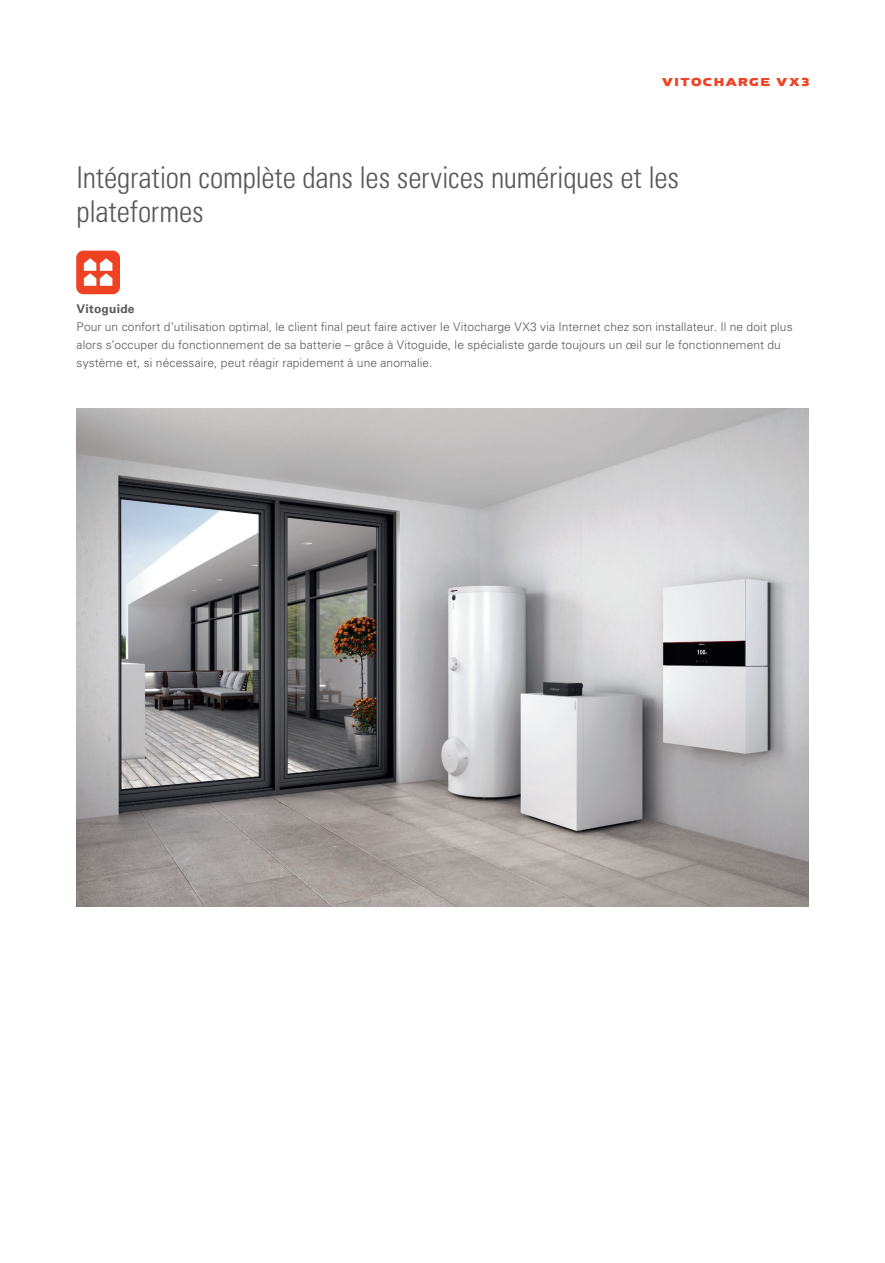
<style>
.page{position:relative;width:885px;height:1263px;background:#fff}
.page>*{position:absolute;margin:0;border:0;box-sizing:border-box;transform-origin:0 0}
.t1{font:30px/34.5px "Univers LTCYR 47 Light Cond";letter-spacing:-.005em;color:#57585a}
.t2{font:300 12px/18px "Univers LTCYR 45";letter-spacing:.01em;color:#57585a}
.t3{font:700 12px "Viessmann";letter-spacing:.11em;color:#ef4222}
.t4{font:700 12px "Univers LTCYR 65";letter-spacing:.02em;color:#57585a}
</style>
<div class="page">
<div style="left:76px;top:251px;width:44px;height:43px;background:#ef4222;border-radius:7px"></div>
<svg style="left:84px;top:258px;width:28px;height:28px"></svg>
<img style="left:77px;top:408px;width:731px;height:498px">
<p class="t3" style="left:661px;top:73px;width:149px">VITOCHARGE VX3</p>
<h1 class="t1" style="left:77px;top:158px;width:604px">Intégration complète dans les services numériques et les plateformes</h1>
<p class="t4" style="left:77px;top:301px;width:60px">Vitoguide</p>
<p class="t2" style="left:77px;top:318px;width:717px">Pour un confort d’utilisation optimal, le client final peut faire activer le Vitocharge VX3 via Internet chez son installateur. Il ne doit plus alors s’occuper du fonctionnement de sa batterie – grâce à Vitoguide, le spécialiste garde toujours un œil sur le fonctionnement du système et, si nécessaire, peut réagir rapidement à une anomalie.</p>
</div>
